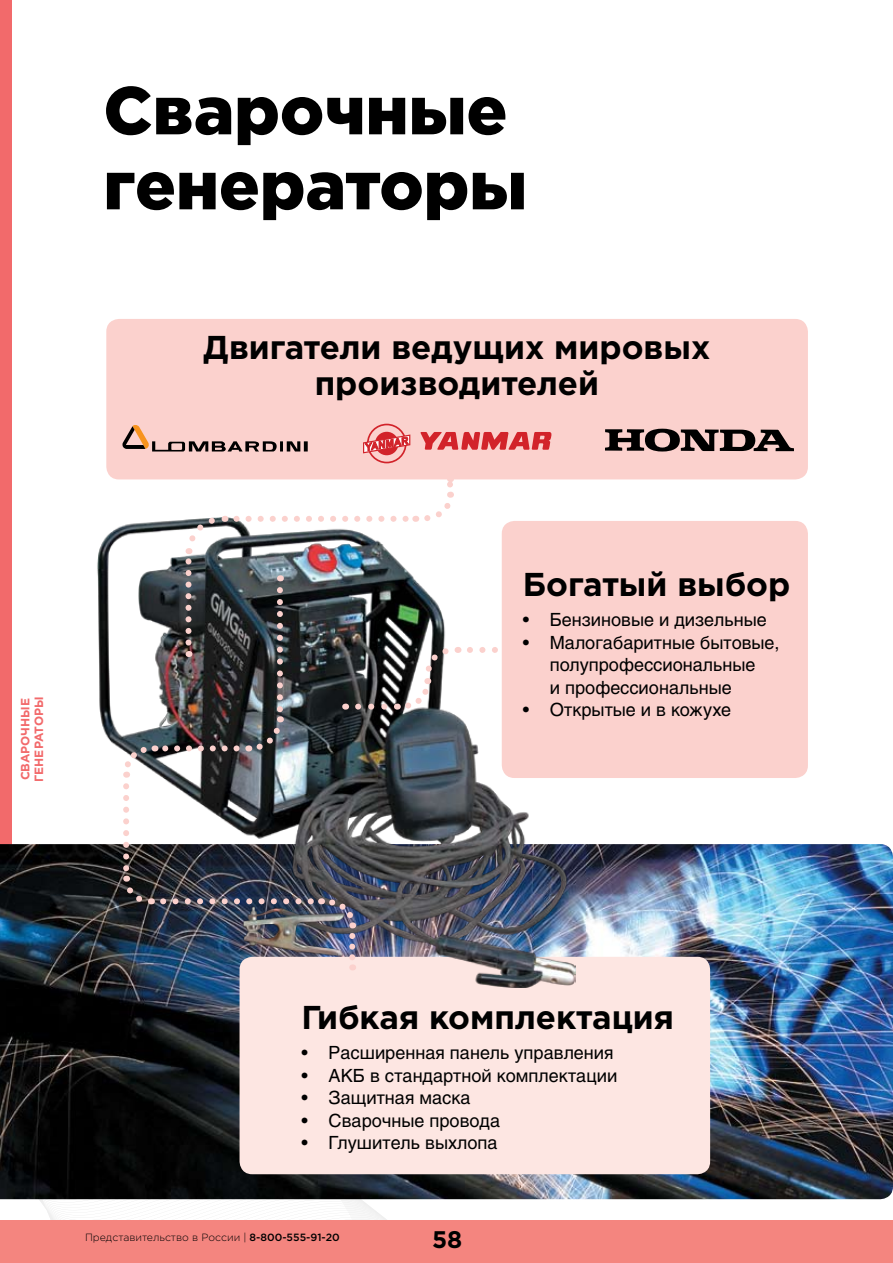
<style>
.page{position:relative;width:893px;height:1263px;background:#fff}
.page>*{position:absolute;margin:0;border:0;box-sizing:border-box;transform-origin:0 0}
.t1{font:900 67.5px/75px "Gotham Pro";color:#000}
.t2{font:700 33px/36px "Gotham Pro";color:#000;text-align:center}
.t3{font:700 24px "Gotham Pro";color:#000}
.t4{font:18px/22.5px "Helios";color:#000}
.t5{font:700 12px/13.5px "Gotham Pro";color:#f26a6b}
.t6{font:300 10.5px "Gotham Pro";color:#000}
.s1{font-weight:500}
</style>
<div class="page">
<svg style="left:24px;top:1199px;width:431px;height:21px"></svg>
<div style="left:0;top:1220px;width:893px;height:43px;background:#f4857f"></div>
<div style="left:0;top:0;width:11px;height:865px;background:#f26a6b"></div>
<img style="left:0;top:844px;width:893px;height:355px">
<div style="left:106px;top:319px;width:702px;height:160px;background:#fbd1cd;border-radius:13px"></div>
<div style="left:502px;top:521px;width:306px;height:257px;background:#fbd1cd;border-radius:13px"></div>
<div style="left:240px;top:957px;width:470px;height:217px;background:#fde6e2;border-radius:13px"></div>
<img style="left:84px;top:518px;width:491px;height:469px">
<svg style="left:122px;top:425px;width:186px;height:27px"></svg>
<svg style="left:420px;top:432px;width:132px;height:18px"></svg>
<svg style="left:363px;top:424px;width:47px;height:39px"></svg>
<svg style="left:605px;top:429px;width:189px;height:22px"></svg>
<svg style="left:236px;top:516px;width:173px;height:6px"></svg>
<svg style="left:184px;top:516px;width:42px;height:127px"></svg>
<svg style="left:415px;top:492px;width:42px;height:33px"></svg>
<svg style="left:447px;top:479px;width:6px;height:5px"></svg>
<svg style="left:163px;top:898px;width:152px;height:6px"></svg>
<img style="left:247px;top:590px;width:38px;height:165px">
<svg style="left:120px;top:742px;width:117px;height:36px"></svg>
<svg style="left:122px;top:786px;width:30px;height:122px"></svg>
<svg style="left:321px;top:895px;width:38px;height:33px"></svg>
<svg style="left:349px;top:936px;width:6px;height:34px"></svg>
<svg style="left:358px;top:704px;width:32px;height:6px"></svg>
<svg style="left:470px;top:647px;width:31px;height:6px"></svg>
<svg style="left:397px;top:644px;width:62px;height:69px"></svg>
<h1 class="t1" style="left:103px;top:71px;width:425px">Сварочные генераторы</h1>
<h2 class="t2" style="left:204px;top:328px;width:508px">Двигатели ведущих мировых производителей</h2>
<p class="t5" style="left:18px;top:782px;width:87px;rotate:-90deg">СВАРОЧНЫЕ<br>ГЕНЕРАТОРЫ</p>
<h2 class="t2" style="left:523px;top:565px;width:269px">Богатый выбор</h2>
<p class="t4" style="left:523px;top:608px;width:245px">• Бензиновые и дизельные</p>
<p class="t4" style="left:550px;top:631px;width:231px;text-indent:-27px">• Малогабаритные бытовые, полупрофессиональные<br>и профессиональные</p>
<p class="t4" style="left:523px;top:698px;width:210px">• Открытые и в кожухе</p>
<h2 class="t2" style="left:302px;top:998px;width:374px">Гибкая комплектация</h2>
<p class="t4" style="left:302px;top:1041px;width:313px">• Расширенная панель управления</p>
<p class="t4" style="left:302px;top:1064px;width:317px">• АКБ в стандартной комплектации</p>
<p class="t4" style="left:302px;top:1086px;width:171px">• Защитная маска</p>
<p class="t4" style="left:302px;top:1109px;width:200px">• Сварочные провода</p>
<p class="t4" style="left:302px;top:1131px;width:197px">• Глушитель выхлопа</p>
<p class="t6" style="left:85px;top:1232px;width:256px">Представительство в России | <span class="s1">8-800-555-91-20</span></p>
<h3 class="t3" style="left:432px;top:1226px;width:32px">58</h3>
</div>
